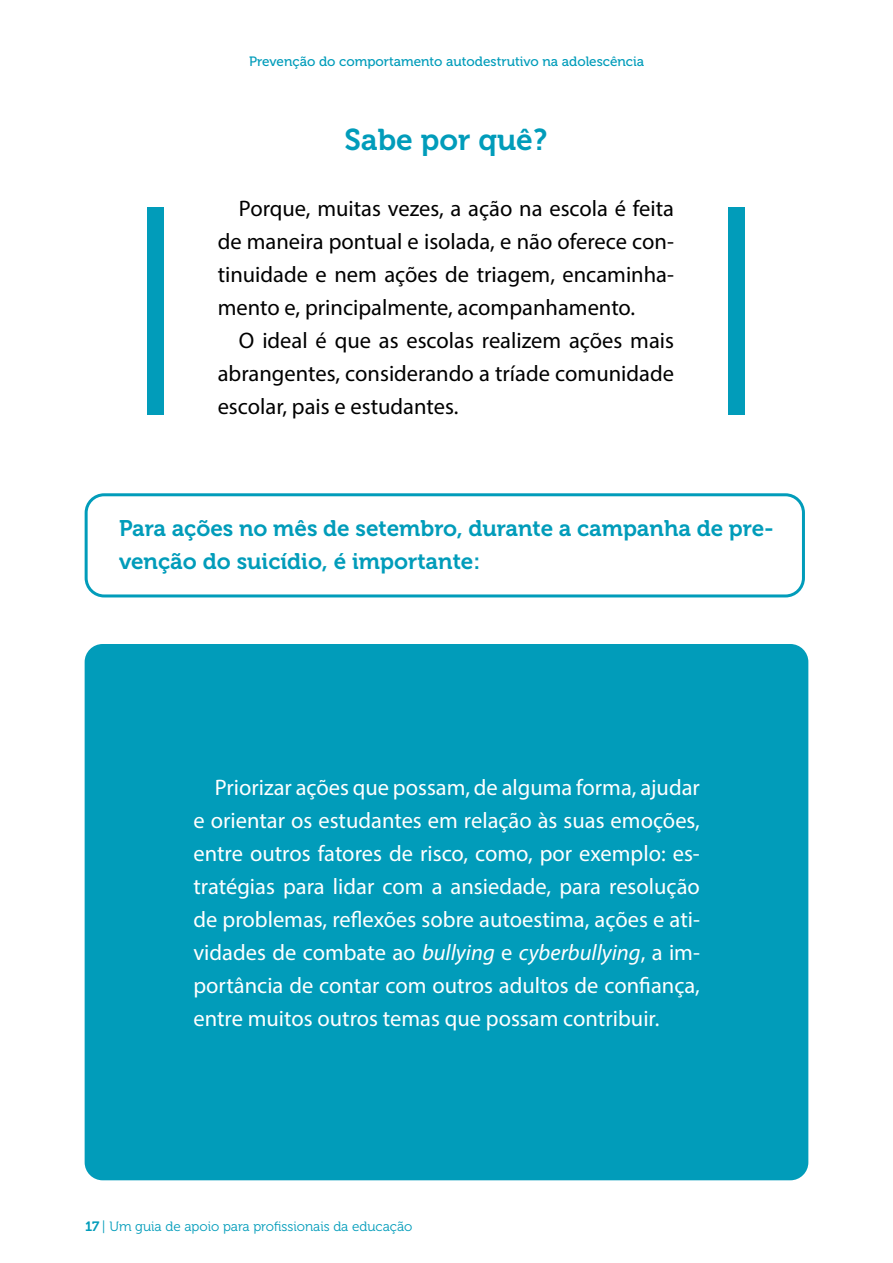
<style>
.page{position:relative;width:893px;height:1263px;background:#fff}
.page>*{position:absolute;margin:0;border:0;box-sizing:border-box;transform-origin:0 0}
.t1{font:30px "Museo 700";color:#019cba}
.t2{font:22.5px/33px "Myriad Pro";color:#fff;text-align:justify}
.t3{font:22.5px/33px "Myriad Pro";color:#000;text-align:justify}
.t4{font:22.5px/33px "Museo 700";color:#019cba}
.t5{font:13.5px "Museo 500";color:#019cba}
.t6{font:13.5px "Museo 300";color:#019cba}
.s1{font-style:italic}
.s2{font-family:"Museo 700"}
</style>
<div class="page">
<div style="left:85px;top:644px;width:723px;height:536px;background:#019cba;border-radius:18px"></div>
<div style="left:85px;top:493px;width:720px;height:104px;border:3px solid #019cba;border-radius:18px"></div>
<div style="left:147px;top:207px;width:16px;height:208px;background:#019cba"></div>
<div style="left:728px;top:207px;width:17px;height:208px;background:#019cba"></div>
<p class="t5" style="left:249px;top:53px;width:397px">Prevenção do comportamento autodestrutivo na adolescência</p>
<h1 class="t1" style="left:344px;top:123px;width:204px">Sabe por quê?</h1>
<p class="t3" style="left:218px;top:192px;width:458px;text-indent:21px">Porque, muitas vezes, a ação na escola é feita de maneira pontual e isolada, e não oferece con&shy;tinuidade e nem ações de triagem, encaminha&shy;mento e, principalmente, acompanhamento.</p>
<p class="t3" style="left:218px;top:324px;width:458px;text-indent:21px">O ideal é que as escolas realizem ações mais abrangentes, considerando a tríade comunidade escolar, pais e estudantes.</p>
<p class="t4" style="left:119px;top:512px;width:656px">Para ações no mês de setembro, durante a campanha de pre&shy;venção do suicídio, é importante:</p>
<p class="t2" style="left:193px;top:771px;width:508px;text-indent:21px">Priorizar ações que possam, de alguma forma, ajudar e orientar os estudantes em relação às suas emoções, entre outros fatores de risco, como, por exemplo: es&shy;tratégias para lidar com a ansiedade, para resolução de problemas, reflexões sobre autoestima, ações e ati&shy;vidades de combate ao <span class="s1">bullying</span> e <span class="s1">cyberbullying</span>, a im&shy;portância de contar com outros adultos de confiança, entre muitos outros temas que possam contribuir.</p>
<p class="t6" style="left:85px;top:1219px;width:329px"><span class="s2">17</span> | Um guia de apoio para profissionais da educação</p>
</div>
